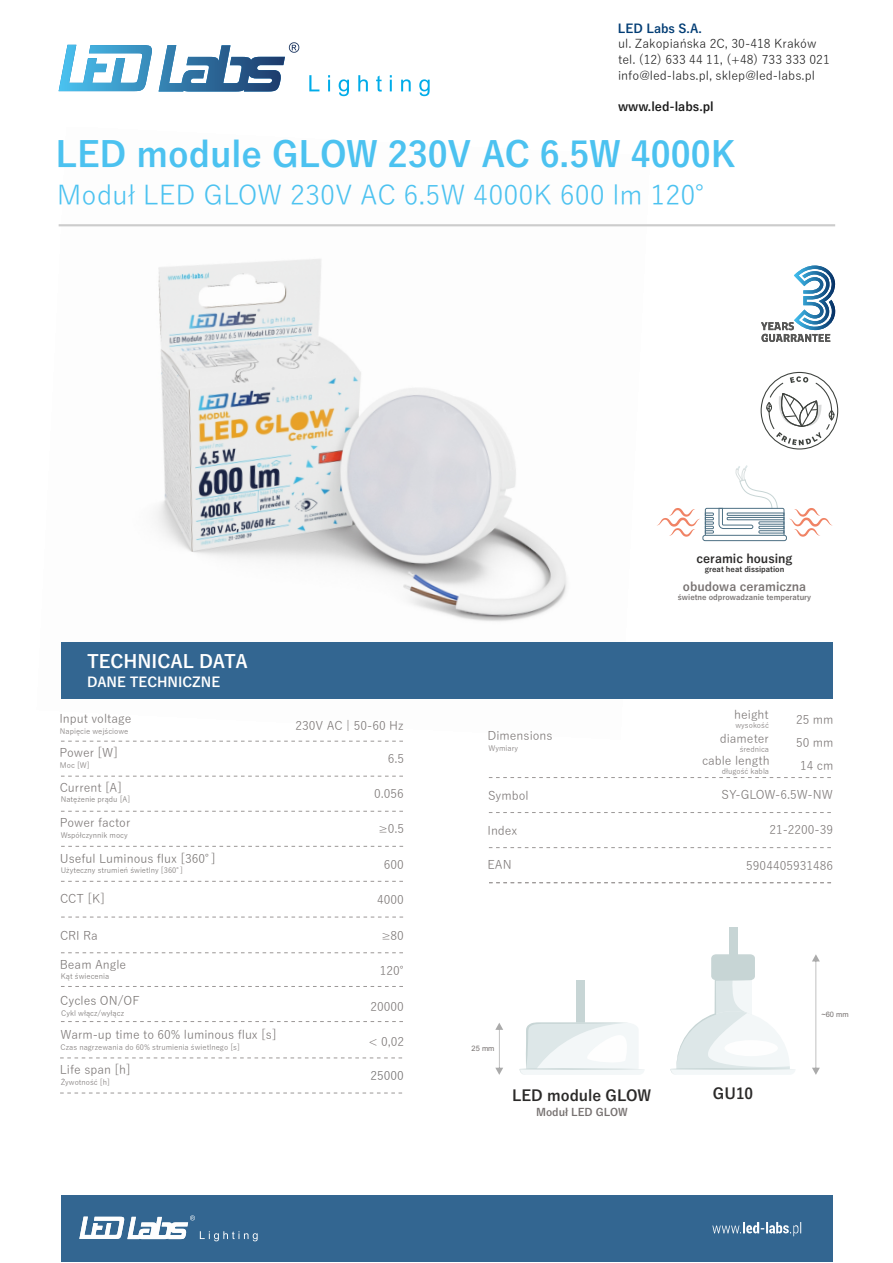
<style>
.page{position:relative;width:893px;height:1263px;background:#fff}
.page>*{position:absolute;margin:0;border:0;box-sizing:border-box;transform-origin:0 0}
.t1{font:700 34.8px "Yu Gothic";color:#4cc2f0}
.t2{font:27px "Yu Gothic";color:#4cc2f0}
.t3{font:700 18px "Yu Gothic";color:#fff}
.t4{font:700 15px "Yu Gothic";color:#2b2a29}
.t5{font:700 13.5px "Yu Gothic";color:#fff}
.t6{font:12.15px/15.8px "Yu Gothic";color:#1a1a1a}
.t7{font:700 12.15px "Yu Gothic";color:#1a1a1a}
.t8{font:700 12.15px "Yu Gothic";color:#003c74}
.t9{font:12px "Yu Gothic";color:#777271}
.t10{font:12px "Yu Gothic";color:#736f6d}
.t11{font:700 12px "Yu Gothic";color:#777271}
.t12{font:700 12px "Yu Gothic";color:#2b2a29}
.t13{font:12px "Yu Gothic";color:#6e6c6c}
.t14{font:700 10.5px "Yu Gothic";color:#777271}
.t15{font:7.5px "Yu Gothic";color:#777271}
.t16{font:7.5px "Yu Gothic";color:#736f6d}
.t17{font:700 7.5px "Yu Gothic";color:#777271}
.t18{font:700 7.5px "Yu Gothic";color:#2b2a29}
.t19{font:7.5px "Arial";color:#777271}
</style>
<div class="page">
<img style="left:58px;top:224px;width:592px;height:398px">
<div style="left:61px;top:642px;width:772px;height:57px;background:#336691"></div>
<svg style="left:309px;top:75px;width:10px;height:16px"></svg>
<svg style="left:328px;top:75px;width:2px;height:16px"></svg>
<svg style="left:339px;top:79px;width:10px;height:17px"></svg>
<svg style="left:358px;top:75px;width:10px;height:16px"></svg>
<svg style="left:376px;top:76px;width:6px;height:16px"></svg>
<svg style="left:390px;top:75px;width:2px;height:16px"></svg>
<svg style="left:401px;top:79px;width:10px;height:12px"></svg>
<svg style="left:419px;top:79px;width:11px;height:17px"></svg>
<svg style="left:59px;top:42px;width:240px;height:50px"></svg>
<hr style="left:59px;top:224px;width:776px;height:2px;background:#ccc">
<div style="left:61px;top:1195px;width:772px;height:66px;background:#336691"></div>
<img style="left:712px;top:1222px;width:77px;height:11px">
<svg style="left:79px;top:1215px;width:179px;height:26px"></svg>
<svg style="left:61px;top:741px;width:342px;height:1px"></svg>
<svg style="left:61px;top:776px;width:342px;height:1px"></svg>
<svg style="left:61px;top:811px;width:342px;height:1px"></svg>
<svg style="left:61px;top:846px;width:342px;height:1px"></svg>
<svg style="left:61px;top:881px;width:342px;height:1px"></svg>
<svg style="left:61px;top:917px;width:342px;height:1px"></svg>
<svg style="left:61px;top:952px;width:342px;height:1px"></svg>
<svg style="left:61px;top:986px;width:342px;height:1px"></svg>
<svg style="left:764px;top:376px;width:73px;height:69px"></svg>
<svg style="left:761px;top:266px;width:74px;height:76px"></svg>
<div style="left:702px;top:535px;width:85px;height:6px;border:1px solid #4d7084;border-radius:2px"></div>
<svg style="left:657px;top:465px;width:176px;height:72px"></svg>
<div style="left:577px;top:980px;width:8px;height:44px;background:#c7d5d5"></div>
<svg style="left:519px;top:1022px;width:125px;height:53px"></svg>
<svg style="left:670px;top:954px;width:125px;height:121px"></svg>
<div style="left:729px;top:927px;width:8px;height:44px;background:#c7d5d5"></div>
<svg style="left:495px;top:1023px;width:8px;height:52px"></svg>
<svg style="left:60px;top:1057px;width:342px;height:1px"></svg>
<svg style="left:60px;top:1093px;width:342px;height:1px"></svg>
<svg style="left:61px;top:1021px;width:342px;height:1px"></svg>
<svg style="left:489px;top:777px;width:342px;height:1px"></svg>
<svg style="left:489px;top:812px;width:342px;height:1px"></svg>
<svg style="left:489px;top:847px;width:342px;height:1px"></svg>
<svg style="left:489px;top:882px;width:342px;height:1px"></svg>
<svg style="left:812px;top:954px;width:8px;height:121px"></svg>
<p class="t8" style="left:618px;top:22px;width:85px">LED Labs S.A.</p>
<p class="t6" style="left:618px;top:36px;width:213px">ul. Zakopiańska 2C, 30-418 Kraków tel. (12) 633 44 11, (+48) 733 333 021 info@led-labs.pl, sklep@led-labs.pl</p>
<p class="t7" style="left:618px;top:100px;width:97px">www.led-labs.pl</p>
<h1 class="t1" style="left:55px;top:137px;width:682px">LED module GLOW 230V AC 6.5W 4000K</h1>
<h2 class="t2" style="left:57px;top:181px;width:667px">Moduł LED GLOW 230V AC 6.5W 4000K 600 lm 120°</h2>
<h3 class="t3" style="left:87px;top:652px;width:162px">TECHNICAL DATA</h3>
<p class="t5" style="left:87px;top:675px;width:134px">DANE TECHNICZNE</p>
<p class="t9" style="left:59px;top:713px;width:73px">Input voltage</p>
<p class="t15" style="left:60px;top:728px;width:70px">Napięcie wejściowe</p>
<p class="t9" style="left:59px;top:746px;width:60px">Power [W]</p>
<p class="t15" style="left:60px;top:761px;width:31px">Moc [W]</p>
<p class="t9" style="left:60px;top:781px;width:64px">Current [A]</p>
<p class="t16" style="left:61px;top:796px;width:71px">Natężenie prądu [A]</p>
<p class="t9" style="left:60px;top:817px;width:72px">Power factor</p>
<p class="t16" style="left:61px;top:831px;width:69px">Współczynnik mocy</p>
<p class="t10" style="left:60px;top:852px;width:159px">Useful Luminous flux [360°]</p>
<p class="t16" style="left:61px;top:866px;width:125px">Użyteczny strumień świetlny [360°]</p>
<p class="t9" style="left:295px;top:719px;width:110px">230V AC | 50-60 Hz</p>
<p class="t9" style="left:388px;top:752px;width:18px">6.5</p>
<p class="t9" style="left:374px;top:787px;width:31px">0.056</p>
<p class="t9" style="left:379px;top:823px;width:27px">≥0.5</p>
<p class="t9" style="left:384px;top:858px;width:22px">600</p>
<p class="t9" style="left:60px;top:893px;width:46px">CCT [K]</p>
<p class="t9" style="left:60px;top:929px;width:39px">CRI Ra</p>
<p class="t9" style="left:382px;top:929px;width:24px">≥80</p>
<p class="t9" style="left:377px;top:894px;width:28px">4000</p>
<p class="t9" style="left:60px;top:958px;width:68px">Beam Angle</p>
<p class="t16" style="left:61px;top:972px;width:50px">Kąt świecenia</p>
<p class="t10" style="left:60px;top:994px;width:81px">Cycles ON/OF</p>
<p class="t16" style="left:61px;top:1009px;width:64px">Cykl włącz/wyłącz</p>
<p class="t9" style="left:61px;top:1028px;width:217px">Warm-up time to 60% luminous flux [s]</p>
<p class="t15" style="left:61px;top:1043px;width:181px">Czas nagrzewania do 60% strumienia świetlnego [s]</p>
<p class="t9" style="left:60px;top:1063px;width:72px">Life span [h]</p>
<p class="t15" style="left:61px;top:1078px;width:51px">Żywotność [h]</p>
<p class="t9" style="left:380px;top:964px;width:34px">120°</p>
<p class="t9" style="left:371px;top:1000px;width:35px">20000</p>
<p class="t9" style="left:369px;top:1036px;width:37px">&lt; 0,02</p>
<p class="t13" style="left:371px;top:1070px;width:35px">25000</p>
<p class="t9" style="left:487px;top:729px;width:67px">Dimensions</p>
<p class="t15" style="left:488px;top:744px;width:31px">Wymiary</p>
<p class="t9" style="left:488px;top:789px;width:42px">Symbol</p>
<p class="t12" style="left:697px;top:552px;width:97px">ceramic housing</p>
<p class="t18" style="left:705px;top:565px;width:81px">great heat dissipation</p>
<p class="t11" style="left:683px;top:580px;width:125px">obudowa ceramiczna</p>
<p class="t17" style="left:678px;top:593px;width:135px">świetne odprowadzanie temperatury</p>
<p class="t9" style="left:734px;top:709px;width:36px">height</p>
<p class="t15" style="left:735px;top:721px;width:35px">wysokość</p>
<p class="t9" style="left:720px;top:732px;width:51px">diameter</p>
<p class="t15" style="left:740px;top:745px;width:31px">średnica</p>
<p class="t9" style="left:702px;top:754px;width:69px">cable length</p>
<p class="t15" style="left:722px;top:767px;width:49px">długość kabla</p>
<p class="t9" style="left:796px;top:714px;width:39px">25 mm</p>
<p class="t9" style="left:796px;top:736px;width:39px">50 mm</p>
<p class="t9" style="left:800px;top:759px;width:35px">14 cm</p>
<p class="t9" style="left:722px;top:789px;width:113px">SY-GLOW-6.5W-NW</p>
<p class="t9" style="left:487px;top:824px;width:31px">Index</p>
<p class="t9" style="left:769px;top:824px;width:65px">21-2200-39</p>
<p class="t9" style="left:487px;top:859px;width:26px">EAN</p>
<p class="t19" style="left:472px;top:1046px;width:24px">25 mm</p>
<p class="t4" style="left:512px;top:1088px;width:141px">LED module GLOW</p>
<p class="t14" style="left:536px;top:1107px;width:93px">Moduł LED GLOW</p>
<p class="t9" style="left:746px;top:859px;width:88px">5904405931486</p>
<p class="t4" style="left:713px;top:1086px;width:42px">GU10</p>
<p class="t19" style="left:821px;top:1012px;width:29px">~60 mm</p>
</div>
